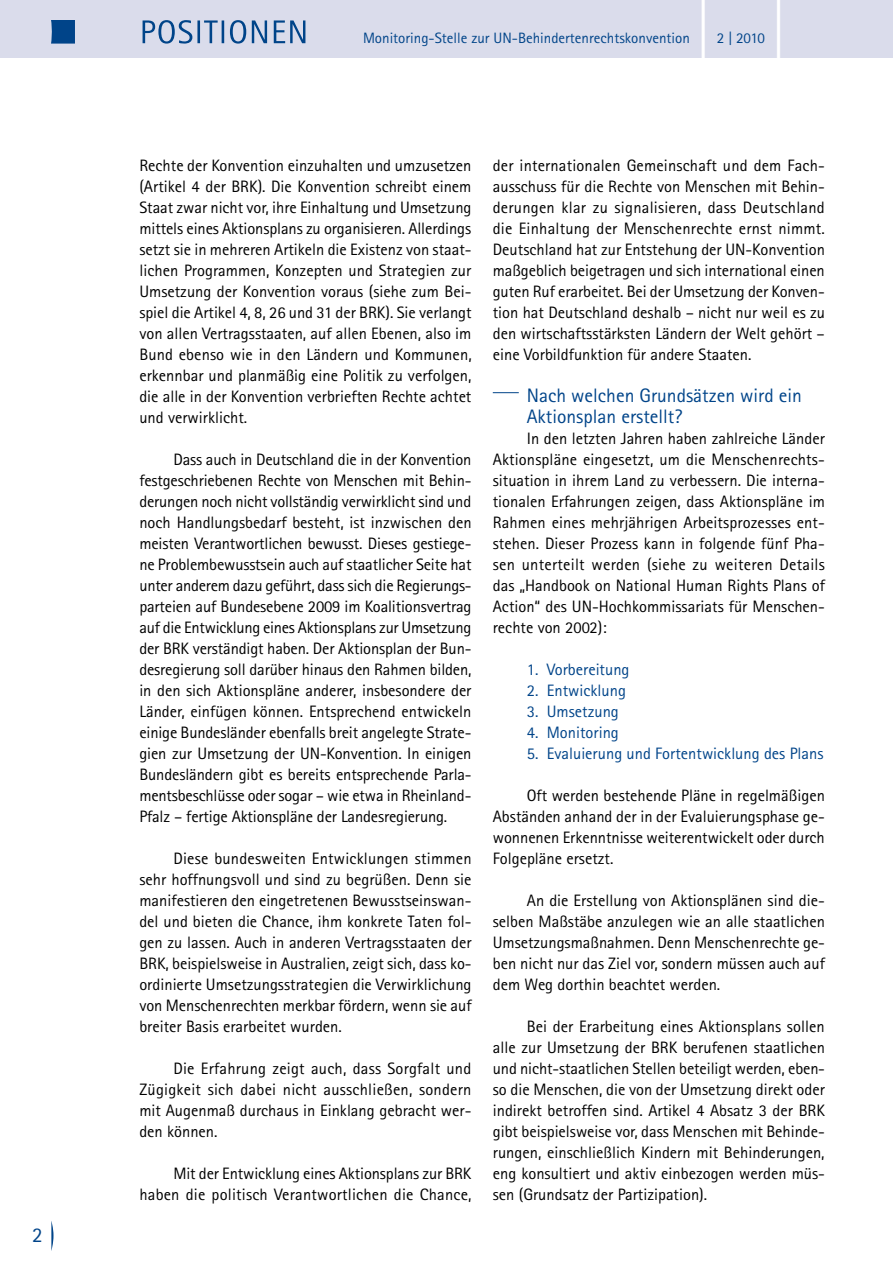
<style>
.page{position:relative;width:893px;height:1263px;background:#fff}
.page>*{position:absolute;margin:0;border:0;box-sizing:border-box;transform-origin:0 0}
.t1{font:82.5px "Rotis Sans Serif";color:#fff;scale:.55 1}
.t2{font:21px "Rotis Sans Serif";color:#004489}
.t3{font:19.5px/21px "Rotis Sans Serif";color:#004489}
.t4{font:16.5px/21px "Rotis Sans Serif";color:#000;text-align:justify}
.t5{font:16.5px "Rotis Sans Serif";color:#004489}
.t6{font:15px "Rotis Sans Serif";color:#004489}
</style>
<div class="page">
<div style="left:0;top:0;width:893px;height:57px;background:#dadceb"></div>
<svg style="left:51px;top:20px;width:24px;height:24px"></svg>
<svg style="left:143px;top:20px;width:103px;height:24px"></svg>
<svg style="left:252px;top:20px;width:15px;height:23px"></svg>
<svg style="left:274px;top:20px;width:31px;height:23px"></svg>
<svg style="left:493px;top:392px;width:26px;height:1px"></svg>
<svg style="left:51px;top:1221px;width:3px;height:30px"></svg>
<p class="t2" style="left:32px;top:1222px;width:12px">2</p>
<p class="t6" style="left:363px;top:29px;width:328px">Monitoring-Stelle zur UN-Behindertenrechtskonvention</p>
<h1 class="t1" style="left:697px;top:-29px;width:23px">|</h1>
<p class="t6" style="left:717px;top:29px;width:50px">2 | 2010</p>
<h1 class="t1" style="left:773px;top:-29px;width:23px">|</h1>
<p class="t4" style="left:139px;top:154px;width:334px">Rechte der Konvention einzuhalten und umzusetzen (Artikel 4 der BRK). Die Konvention schreibt einem Staat zwar nicht vor, ihre einhaltung und Umsetzung mittels eines Aktionsplans zu organisieren. Allerdings setzt sie in mehreren Artikeln die existenz von staat&shy;lichen Programmen, Konzepten und Strategien zur Umsetzung der Konvention voraus (siehe zum Bei&shy;spiel die Artikel 4, 8, 26 und 31 der BRK). Sie verlangt von allen Vertragsstaaten, auf allen ebenen, also im Bund ebenso wie in den Ländern und Kommunen, erkennbar und planmäßig eine Politik zu verfolgen, die alle in der Konvention verbrieften Rechte achtet und verwirklicht.</p>
<p class="t4" style="left:139px;top:448px;width:334px;text-indent:34px">Dass auch in Deutschland die in der Konvention festgeschriebenen Rechte von Menschen mit Behin&shy;derungen noch nicht vollständig verwirklicht sind und noch Handlungsbedarf besteht, ist inzwischen den meisten Verantwortlichen bewusst. Dieses gestiege&shy;ne Problembewusstsein auch auf staatlicher Seite hat unter anderem dazu geführt, dass sich die Regierungs&shy;parteien auf Bundesebene 2009 im Koalitionsvertrag auf die entwicklung eines Aktionsplans zur Umsetzung der BRK verständigt haben. Der Aktionsplan der Bun&shy;desregierung soll darüber hinaus den Rahmen bilden, in den sich Aktionspläne anderer, insbesondere der Länder, einfügen können. entsprechend entwickeln einige Bundesländer ebenfalls breit angelegte Strate&shy;gien zur Umsetzung der UN-Konvention. in einigen Bundesländern gibt es bereits entsprechende Parla&shy;mentsbeschlüsse oder sogar – wie etwa in Rheinland-Pfalz – fertige Aktionspläne der Landesregierung.</p>
<p class="t4" style="left:139px;top:847px;width:334px;text-indent:34px">Diese bundesweiten entwicklungen stimmen sehr hoffnungsvoll und sind zu begrüßen. Denn sie manifestieren den eingetretenen Bewusstseinswan&shy;del und bieten die Chance, ihm konkrete taten fol&shy;gen zu lassen. Auch in anderen Vertragsstaaten der BRK, beispielsweise in Australien, zeigt sich, dass ko&shy;ordinierte Umsetzungsstrategien die Verwirklichung von Menschenrechten merkbar fördern, wenn sie auf breiter Basis erarbeitet wurden.</p>
<p class="t4" style="left:139px;top:1057px;width:334px;text-indent:34px">Die erfahrung zeigt auch, dass Sorgfalt und Zügigkeit sich dabei nicht ausschließen, sondern mit Augenmaß durchaus in einklang gebracht wer&shy;den können.</p>
<p class="t4" style="left:139px;top:1162px;width:334px;text-align:right">Mit der entwicklung eines Aktionsplans zur BRK haben die politisch Verantwortlichen die Chance,</p>
<p class="t4" style="left:493px;top:154px;width:334px">der internationalen Gemeinschaft und dem Fach&shy;ausschuss für die Rechte von Menschen mit Behin&shy;derungen klar zu signalisieren, dass Deutschland die einhaltung der Menschenrechte ernst nimmt.<br>Deutschland hat zur entstehung der UN-Konvention maßgeblich beigetragen und sich international einen guten Ruf erarbeitet. Bei der Umsetzung der Konven&shy;tion hat Deutschland deshalb – nicht nur weil es zu den wirtschaftsstärksten Ländern der Welt gehört – eine Vorbildfunktion für andere Staaten.</p>
<h3 class="t3" style="left:527px;top:384px;width:277px">Nach welchen Grundsätzen wird ein<br>Aktionsplan erstellt?</h3>
<p class="t4" style="left:493px;top:427px;width:334px;text-indent:34px">in den letzten Jahren haben zahlreiche Länder Aktionspläne eingesetzt, um die Menschenrechts&shy;situation in ihrem Land zu verbessern. Die interna&shy;tionalen erfahrungen zeigen, dass Aktionspläne im Rahmen eines mehrjährigen Arbeitsprozesses ent&shy;stehen. Dieser Prozess kann in folgende fünf Pha&shy;sen unterteilt werden (siehe zu weiteren Details das „Handbook on National Human Rights Plans of Action“ des UN-Hochkommissariats für Menschen&shy;rechte von 2002):</p>
<p class="t5" style="left:527px;top:659px;width:104px">1. Vorbereitung</p>
<p class="t5" style="left:527px;top:680px;width:101px">2. entwicklung</p>
<p class="t5" style="left:527px;top:701px;width:94px">3. Umsetzung</p>
<p class="t5" style="left:527px;top:722px;width:94px">4. Monitoring</p>
<p class="t5" style="left:527px;top:743px;width:298px">5. evaluierung und Fortentwicklung des Plans</p>
<p class="t4" style="left:493px;top:784px;width:334px;text-indent:34px">oft werden bestehende Pläne in regelmäßigen Abständen anhand der in der evaluierungsphase ge&shy;wonnenen erkenntnisse weiterentwickelt oder durch Folgepläne ersetzt.</p>
<p class="t4" style="left:493px;top:889px;width:334px;text-indent:34px">An die erstellung von Aktionsplänen sind die&shy;selben Maßstäbe anzulegen wie an alle staatlichen Umsetzungsmaßnahmen. Denn Menschenrechte ge&shy;ben nicht nur das Ziel vor, sondern müssen auch auf dem Weg dorthin beachtet werden.</p>
<p class="t4" style="left:493px;top:1015px;width:334px;text-indent:34px">Bei der erarbeitung eines Aktionsplans sollen alle zur Umsetzung der BRK berufenen staatlichen und nicht-staatlichen Stellen beteiligt werden, eben&shy;so die Menschen, die von der Umsetzung direkt oder indirekt betroffen sind. Artikel 4 Absatz 3 der BRK gibt beispielsweise vor, dass Menschen mit Behinde&shy;rungen, einschließlich Kindern mit Behinderungen, eng konsultiert und aktiv einbezogen werden müs&shy;sen (Grundsatz der Partizipation).</p>
</div>
